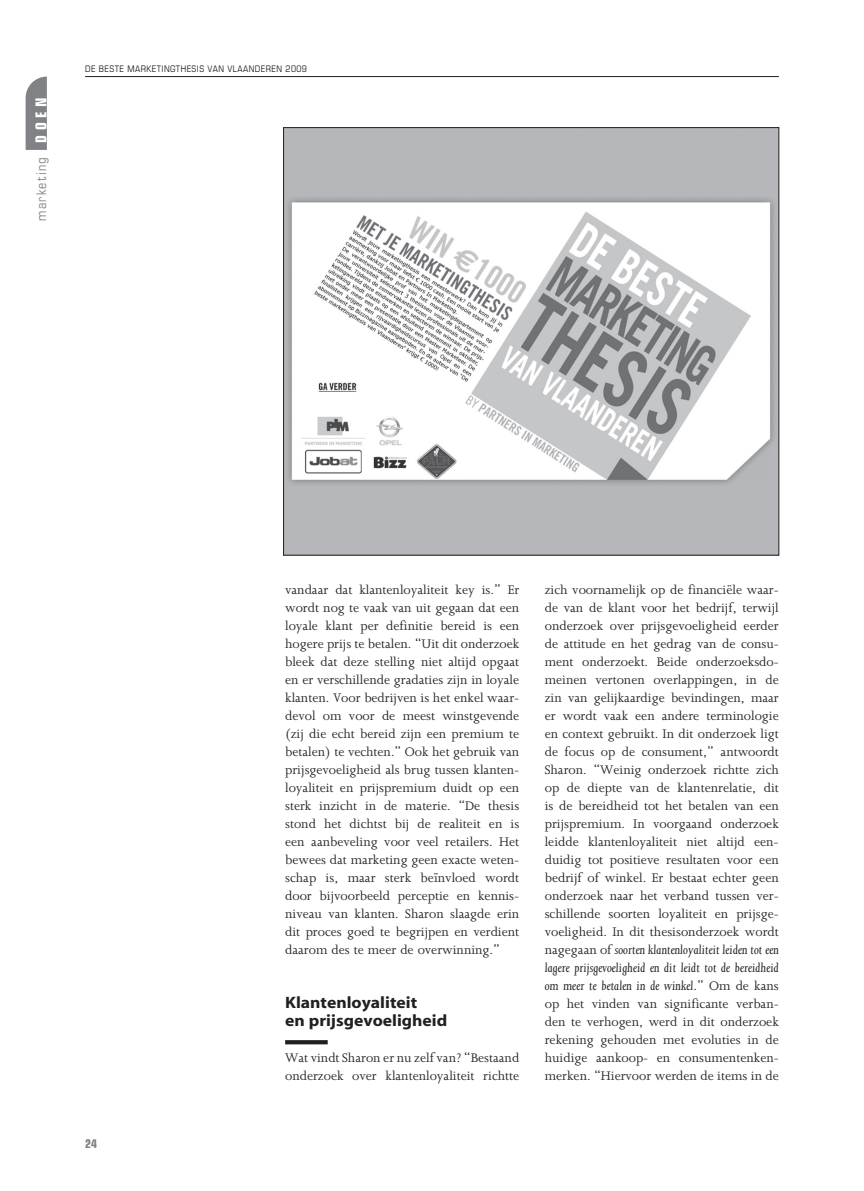
<style>
.page{position:relative;width:864px;height:1191px;background:#fff}
.page>*{position:absolute;margin:0;border:0;box-sizing:border-box;transform-origin:0 0}
.t1{font:700 16.5px/18px "Myriad";color:#231f20;scale:1.07 1}
.t2{font:700 condensed 15px "Eurostile LT Std";color:#fff}
.t3{font:14.25px/18px "Joanna MT Std";color:#231f20;text-align:justify}
.t4{font:condensed 13.5px "Eurostile LT Std";letter-spacing:.1em;color:#808285}
.t5{font:700 condensed 12px "Eurostile LT Std";color:#808285}
.t6{font:condensed 9px "Eurostile LT Std";letter-spacing:.05em;color:#231f20}
.s1{font-style:italic}
</style>
<div class="page">
<svg style="left:26px;top:77px;width:21px;height:73px"></svg>
<hr style="left:85px;top:76px;width:693px;height:1px;background:#231f20">
<svg style="left:285px;top:1040px;width:42px;height:4px"></svg>
<img style="left:285px;top:129px;width:491px;height:424px">
<p class="t2" style="left:32px;top:143px;width:46px;rotate:-90deg">DOEN</p>
<p class="t4" style="left:33px;top:221px;width:65px;rotate:-90deg">marketing</p>
<p class="t6" style="left:85px;top:63px;width:223px">DE BESTE MARKETINGTHESIS VAN VLAANDEREN 2009</p>
<p class="t5" style="left:85px;top:1136px;width:13px">24</p>
<p class="t3" style="left:285px;top:581px;width:235px">vandaar dat klantenloyaliteit key is.” Er wordt nog te vaak van uit gegaan dat een loyale klant per definitie bereid is een hogere prijs te betalen. “Uit dit onderzoek bleek dat deze stelling niet altijd opgaat en er verschillende gradaties zijn in loyale klanten. Voor bedrijven is het enkel waar&shy;devol om voor de meest winstgevende (zij die echt bereid zijn een premium te betalen) te vechten.” Ook het gebruik van prijsgevoeligheid als brug tussen klanten&shy;loyaliteit en prijspremium duidt op een sterk inzicht in de materie. “De thesis stond het dichtst bij de realiteit en is een aanbeveling voor veel retailers. Het bewees dat marketing geen exacte weten&shy;schap is, maar sterk beïnvloed wordt door bijvoorbeeld perceptie en kennis&shy;niveau van klanten. Sharon slaagde erin dit proces goed te begrijpen en verdient daarom des te meer de overwinning.”</p>
<p class="t1" style="left:285px;top:994px;width:153px">Klantenloyaliteit<br>en prijsgevoeligheid</p>
<p class="t3" style="left:285px;top:1049px;width:235px">Wat vindt Sharon er nu zelf van? “Bestaand onderzoek over klantenloyaliteit richtte</p>
<p class="t3" style="left:544px;top:581px;width:235px">zich voornamelijk op de financiële waar&shy;de van de klant voor het bedrijf, terwijl onderzoek over prijsgevoeligheid eerder de attitude en het gedrag van de consu&shy;ment onderzoekt. Beide onderzoeksdo&shy;meinen vertonen overlappingen, in de zin van gelijkaardige bevindingen, maar er wordt vaak een andere terminologie en context gebruikt. In dit onderzoek ligt de focus op de consument,” antwoordt Sharon. “Weinig onderzoek richtte zich op de diepte van de klantenrelatie, dit is de bereidheid tot het betalen van een prijspremium. In voorgaand onderzoek leidde klantenloyaliteit niet altijd een&shy;duidig tot positieve resultaten voor een bedrijf of winkel. Er bestaat echter geen onderzoek naar het verband tussen ver&shy;schillende soorten loyaliteit en prijsge&shy;voeligheid. In dit thesisonderzoek wordt nagegaan of <span class="s1">soorten klantenloyaliteit leiden tot een lagere prijsgevoeligheid en dit leidt tot de bereidheid om meer te betalen in de winkel</span>.” Om de kans op het vinden van significante verban&shy;den te verhogen, werd in dit onderzoek rekening gehouden met evoluties in de huidige aankoop- en consumentenken&shy;merken. “Hiervoor werden de items in de</p>
</div>
